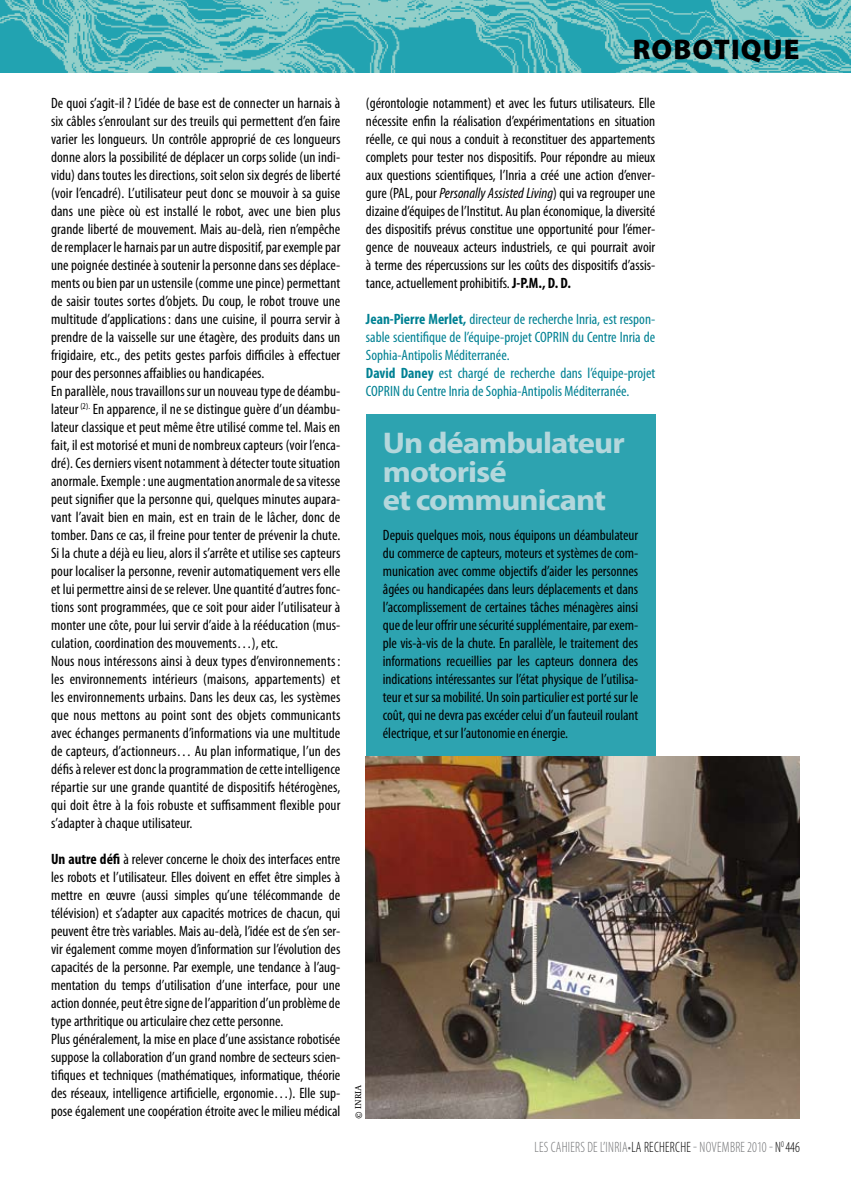
<style>
.page{position:relative;width:851px;height:1191px;background:#fff}
.page>*{position:absolute;margin:0;border:0;box-sizing:border-box;transform-origin:0 0}
.t1{font:700 30px/28.5px "Myriad Pro";letter-spacing:-.03em;color:#b4d7dc;scale:1.09 1}
.t2{font:900 28.5px "Myriad Pro";letter-spacing:.04em;color:#000}
.t3{font:condensed 15px/18px "Myriad Pro";letter-spacing:.005em;color:#000}
.t4{font:condensed 15px/18px "Myriad Pro";color:#008193}
.t5{font:300 condensed 15px "Myriad Pro";letter-spacing:.02em;color:#707173;scale:.9 1}
.t6{font:9px "Proforma";color:#000}
.s1{font-weight:700}
.s2{font-style:italic}
.s3{color:#000}
</style>
<div class="page">
<div style="left:366px;top:414px;width:289px;height:636px;background:#2da3b0"></div>
<img style="left:0;top:0;width:850px;height:72px">
<img style="left:366px;top:756px;width:433px;height:362px">
<p class="t3" style="left:51px;top:94px;width:291px">De quoi s’agit-il? L’idée de base est de connecter un harnais à six câbles s’enroulant sur des treuils qui permettent d’en faire varier les longueurs. Un contrôle approprié de ces longueurs donne alors la possibilité de déplacer un corps solide (un indi&shy;vidu) dans toutes les directions, soit selon six degrés de liberté (voir l’encadré). L’utilisateur peut donc se mouvoir à sa guise dans une pièce où est installé le robot, avec une bien plus grande liberté de mouvement. Mais au-delà, rien n’empêche de remplacer le harnais par un autre dispositif, par exemple par une poignée destinée à soutenir la personne dans ses déplace&shy;ments ou bien par un ustensile (comme une pince) permettant de saisir toutes sortes d’objets. Du coup, le robot trouve une multitude d’applications: dans une cuisine, il pourra servir à prendre de la vaisselle sur une étagère, des produits dans un frigidaire, etc., des petits gestes parfois difficiles à effectuer pour des personnes affaiblies ou handicapées.<br>En parallèle, nous travaillons sur un nouveau type de déambu&shy;lateur <sup>(2).</sup> En apparence, il ne se distingue guère d’un déambu&shy;lateur classique et peut même être utilisé comme tel. Mais en fait, il est motorisé et muni de nombreux capteurs (voir l’enca&shy;dré). Ces derniers visent notamment à détecter toute situation anormale. Exemple: une augmentation anormale de sa vitesse peut signifier que la personne qui, quelques minutes aupara&shy;vant l’avait bien en main, est en train de le lâcher, donc de tomber. Dans ce cas, il freine pour tenter de prévenir la chute.<br>Si la chute a déjà eu lieu, alors il s’arrête et utilise ses capteurs pour localiser la personne, revenir automatiquement vers elle et lui permettre ainsi de se relever. Une quantité d’autres fonc&shy;tions sont programmées, que ce soit pour aider l’utilisateur à monter une côte, pour lui servir d’aide à la rééducation (mus&shy;culation, coordination des mouvements…), etc.<br>Nous nous intéressons ainsi à deux types d’environnements: les environnements intérieurs (maisons, appartements) et les environnements urbains. Dans les deux cas, les systèmes que nous mettons au point sont des objets communicants avec échanges permanents d’informations via une multitude de capteurs, d’actionneurs… Au plan informatique, l’un des défis à relever est donc la programmation de cette intelligence répartie sur une grande quantité de dispositifs hétérogènes, qui doit être à la fois robuste et suffisamment flexible pour s’adapter à chaque utilisateur.</p>
<p class="t3" style="left:51px;top:850px;width:291px"><span class="s1">Un autre défi</span> à relever concerne le choix des interfaces entre les robots et l’utilisateur. Elles doivent en effet être simples à mettre en œuvre (aussi simples qu’une télécommande de télévision) et s’adapter aux capacités motrices de chacun, qui peuvent être très variables. Mais au-delà, l’idée est de s’en ser&shy;vir également comme moyen d’information sur l’évolution des capacités de la personne. Par exemple, une tendance à l’aug&shy;mentation du temps d’utilisation d’une interface, pour une action donnée, peut être signe de l’apparition d’un problème de type arthritique ou articulaire chez cette personne.<br>Plus généralement, la mise en place d’une assistance robotisée suppose la collaboration d’un grand nombre de secteurs scien&shy;tifiques et techniques (mathématiques, informatique, théorie des réseaux, intelligence artificielle, ergonomie…). Elle sup&shy;pose également une coopération étroite avec le milieu médical</p>
<h2 class="t2" style="left:633px;top:30px;width:168px">ROBOTIQUE</h2>
<p class="t3" style="left:366px;top:94px;width:291px;text-align:justify">(gérontologie notamment) et avec les futurs utilisateurs. Elle nécessite enfin la réalisation d’expérimentations en situation réelle, ce qui nous a conduit à reconstituer des appartements complets pour tester nos dispositifs. Pour répondre au mieux aux questions scientifiques, l’Inria a créé une action d’enver&shy;gure (PAL, pour <span class="s2">Personally Assisted Living</span>) qui va regrouper une dizaine d’équipes de l’Institut. Au plan économique, la diversité des dispositifs prévus constitue une opportunité pour l’émer&shy;gence de nouveaux acteurs industriels, ce qui pourrait avoir à terme des répercussions sur les coûts des dispositifs d’assis&shy;tance, actuellement prohibitifs. <span class="s1">J-P.M., D. D.</span></p>
<p class="t4" style="left:366px;top:310px;width:291px"><span class="s1">Jean-Pierre Merlet,</span> directeur de recherche Inria, est respon&shy;sable scientifique de l’équipe-projet COPRI N du Centre Inria de Sophia-Antipolis Méditerranée.<br><span class="s1">David Daney</span> est chargé de recherche dans l’équipe-projet COPRI N du Centre Inria de Sophia-Antipolis Méditerranée.</p>
<h1 class="t1" style="left:383px;top:428px;width:223px">Un déambulateur motorisé<br>et communicant</h1>
<p class="t3" style="left:383px;top:526px;width:257px;text-align:justify">Depuis quelques mois, nous équipons un déambulateur du commerce de capteurs, moteurs et systèmes de com&shy;munication avec comme objectifs d’aider les personnes âgées ou handicapées dans leurs déplacements et dans l’accomplissement de certaines tâches ménagères ainsi que de leur offrir une sécurité supplémentaire, par exem&shy;ple vis-à-vis de la chute. En parallèle, le traitement des informations recueillies par les capteurs donnera des indications intéressantes sur l’état physique de l’utilisa&shy;teur et sur sa mobilité. Un soin particulier est porté sur le coût, qui ne devra pas excéder celui d’un fauteuil roulant électrique, et sur l’autonomie en énergie.</p>
<p class="t6" style="left:353px;top:1118px;width:36px;rotate:-90deg">© Inria</p>
<p class="t5" style="left:534px;top:1138px;width:296px">LES CAHIERS DE L’INRIA•<span class="s3">LA RECHERCHE</span> - NOVEMBRE 2010- <span class="s3">N</span><sup>0</sup><span class="s3">446</span></p>
</div>
